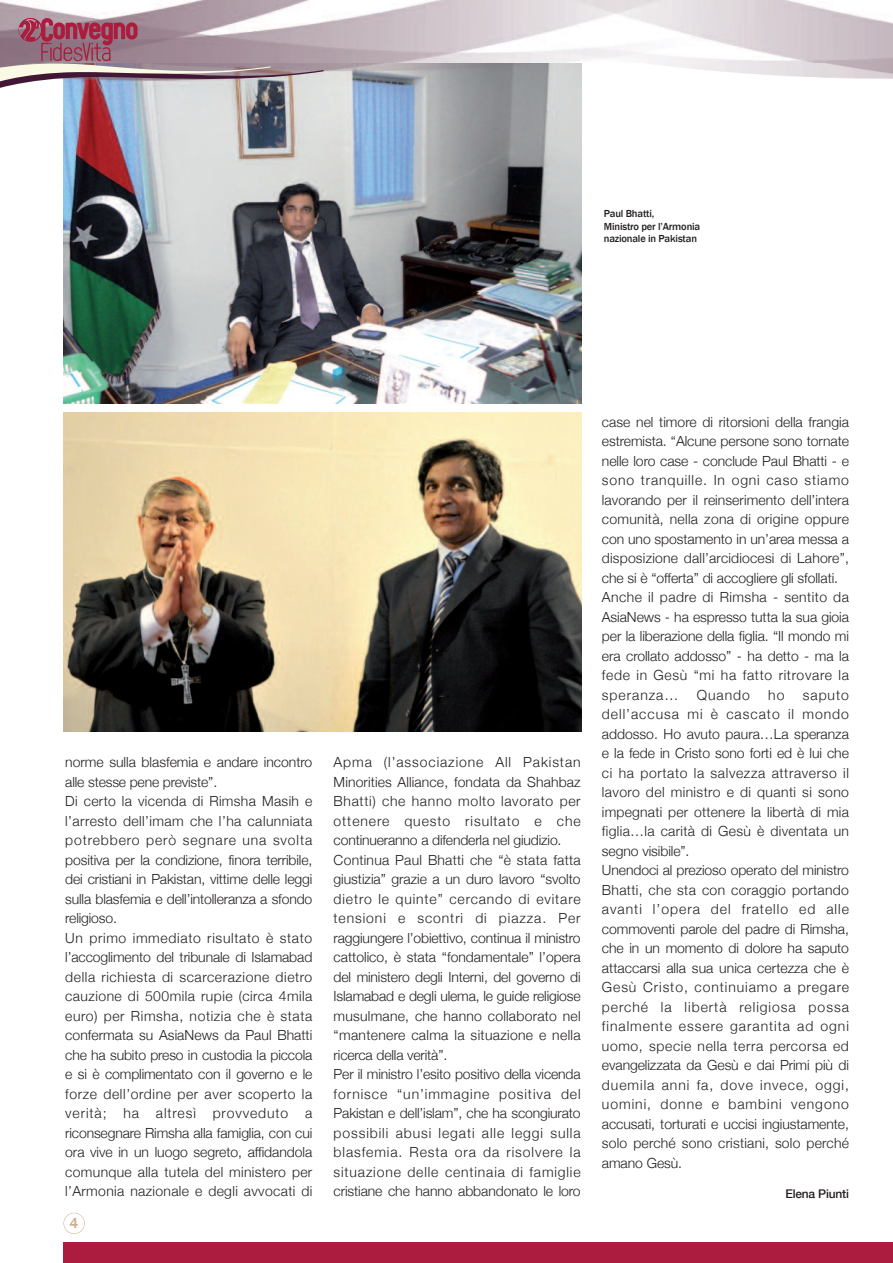
<style>
.page{position:relative;width:893px;height:1263px;background:#fff}
.page>*{position:absolute;margin:0;border:0;box-sizing:border-box;transform-origin:0 0}
.t1{font:500 15px "Franklin Gothic";color:#c8b08b}
.t2{font:300 13.95px/19.5px "Helvetica Neue";letter-spacing:.01em;color:#231f20}
.t3{font:500 12px "Helvetica Neue";letter-spacing:-.015em;color:#231f20}
.t4{font:500 10.5px/12.6px "Franklin Gothic";letter-spacing:-.015em;color:#231f20}
</style>
<div class="page">
<div style="left:63px;top:1213px;width:22px;height:21px;border:1px solid #c8b08b;border-radius:50%"></div>
<img style="left:64px;top:146px;width:517px;height:258px">
<img style="left:64px;top:412px;width:517px;height:319px">
<div style="left:64px;top:1242px;width:829px;height:21px;background:#ab1c3e"></div>
<img style="left:0;top:0;width:893px;height:64px">
<img style="left:63px;top:64px;width:413px;height:82px">
<svg style="left:0;top:18px;width:324px;height:75px;background:#ac939e"></svg>
<img style="left:476px;top:64px;width:417px;height:89px">
<p class="t4" style="left:604px;top:207px;width:98px">Paul Bhatti,<br>Ministro per l’Armonia nazionale in Pakistan</p>
<p class="t2" style="left:65px;top:752px;width:249px">norme sulla blasfemia e andare incontro alle stesse pene previste”.<br>Di certo la vicenda di Rimsha Masih e l’arresto dell’imam che l’ha calunniata potrebbero però segnare una svolta positiva per la condizione, finora terribile, dei cristiani in Pakistan, vittime delle leggi sulla blasfemia e dell’intolleranza a sfondo religioso.<br>Un primo immediato risultato è stato l’accoglimento del tribunale di Islamabad della richiesta di scarcerazione dietro cauzione di 500mila rupie (circa 4mila euro) per Rimsha, notizia che è stata confermata su AsiaNews da Paul Bhatti che ha subito preso in custodia la piccola e si è complimentato con il governo e le forze dell’ordine per aver scoperto la verità; ha altresì provveduto a riconsegnare Rimsha alla famiglia, con cui ora vive in un luogo segreto, affidandola comunque alla tutela del ministero per l’Armonia nazionale e degli avvocati di</p>
<p class="t2" style="left:334px;top:752px;width:249px">Apma (l’associazione All Pakistan Minorities Alliance, fondata da Shahbaz Bhatti) che hanno molto lavorato per ottenere questo risultato e che continueranno a difenderla nel giudizio.<br>Continua Paul Bhatti che “è stata fatta giustizia” grazie a un duro lavoro “svolto dietro le quinte” cercando di evitare tensioni e scontri di piazza. Per raggiungere l’obiettivo, continua il ministro cattolico, è stata “fondamentale” l’opera del ministero degli Interni, del governo di Islamabad e degli ulema, le guide religiose musulmane, che hanno collaborato nel “mantenere calma la situazione e nella ricerca della verità”.<br>Per il ministro l’esito positivo della vicenda fornisce “un’immagine positiva del Pakistan e dell’islam”, che ha scongiurato possibili abusi legati alle leggi sulla blasfemia. Resta ora da risolvere la situazione delle centinaia di famiglie cristiane che hanno abbandonato le loro</p>
<p class="t1" style="left:70px;top:1214px;width:10px">4</p>
<p class="t2" style="left:602px;top:412px;width:249px">case nel timore di ritorsioni della frangia estremista. “Alcune persone sono tornate nelle loro case - conclude Paul Bhatti - e sono tranquille. In ogni caso stiamo lavorando per il reinserimento dell’intera comunità, nella zona di origine oppure con uno spostamento in un’area messa a disposizione dall’arcidiocesi di Lahore”, che si è “offerta” di accogliere gli sfollati.<br>Anche il padre di Rimsha - sentito da AsiaNews - ha espresso tutta la sua gioia per la liberazione della figlia. “Il mondo mi era crollato addosso” - ha detto - ma la fede in Gesù “mi ha fatto ritrovare la speranza…</p>
<p class="t2" style="left:697px;top:685px;width:55px">Quando</p>
<p class="t2" style="left:768px;top:685px;width:18px">ho</p>
<p class="t2" style="left:602px;top:685px;width:249px;text-indent:201px">saputo dell’accusa mi è cascato il mondo addosso. Ho avuto paura…La speranza e la fede in Cristo sono forti ed è lui che ci ha portato la salvezza attraverso il lavoro del ministro e di quanti si sono impegnati per ottenere la libertà di mia figlia…la carità di Gesù è diventata un segno visibile”.<br>Unendoci al prezioso operato del ministro Bhatti, che sta con coraggio portando avanti l’opera del fratello ed alle commoventi parole del padre di Rimsha, che in un momento di dolore ha saputo attaccarsi alla sua unica certezza che è Gesù Cristo, continuiamo a pregare perché la libertà religiosa possa finalmente essere garantita ad ogni uomo, specie nella terra percorsa ed evangelizzata da Gesù e dai Primi più di duemila anni fa, dove invece, oggi, uomini, donne e bambini vengono accusati, torturati e uccisi ingiustamente, solo perché sono cristiani, solo perché amano Gesù.</p>
<p class="t3" style="left:785px;top:1186px;width:65px">Elena Piunti</p>
</div>
